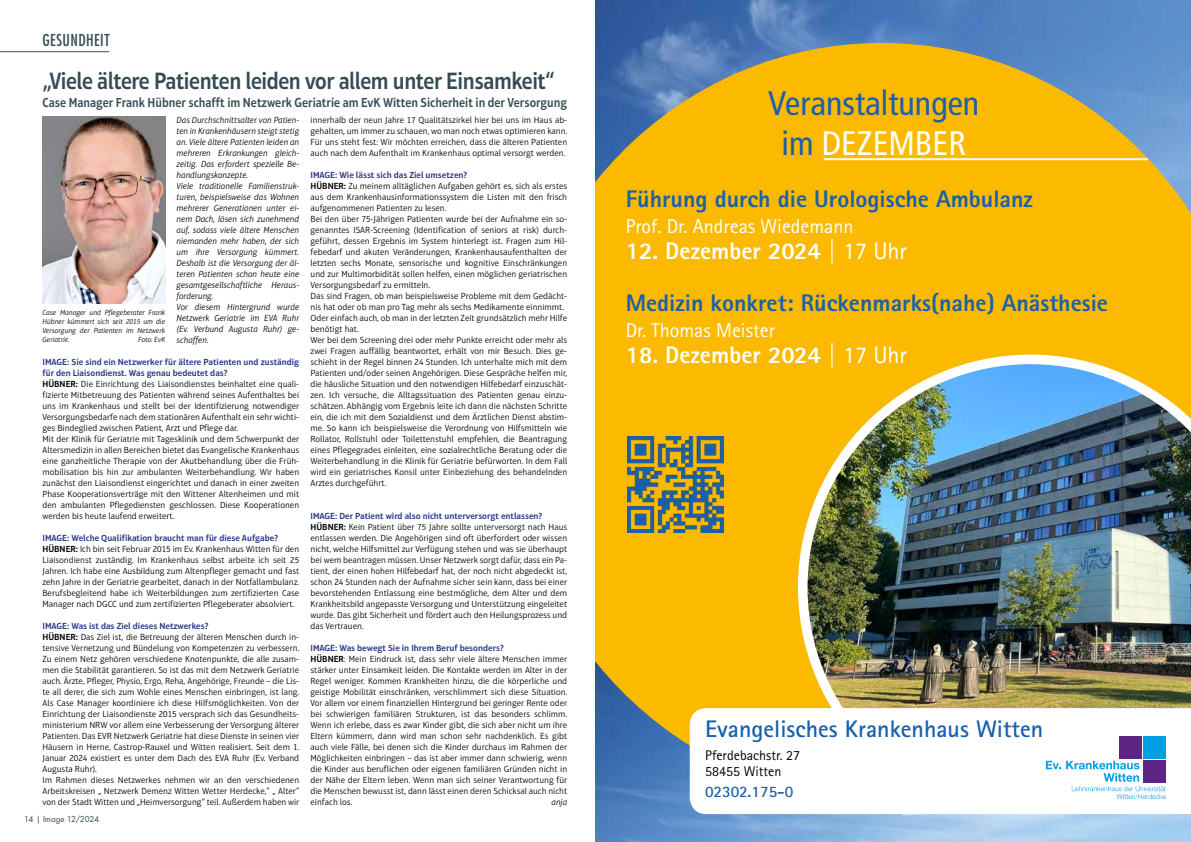
<style>
.page{position:relative;width:1191px;height:842px;background:#fff}
.page>*{position:absolute;margin:0;border:0;box-sizing:border-box;transform-origin:0 0}
.t1{font:condensed 34px/40.8px "Frutiger LT";color:#1961ac;text-align:center}
.t2{font:800 24px/52px "Rotis Sans Serif Pro";color:#1961ac}
.t3{font:600 24px "Aptifer Sans LT Pro";letter-spacing:-.02em;color:#354b54;scale:.9 1}
.t4{font:700 24px "Rotis Sans Serif Pro";color:#1961ac}
.t5{font:800 24px "Rotis Sans Serif Pro";color:#fff}
.t6{font:20px "Rotis Sans Serif Pro";color:#fff}
.t7{font:700 16px "Rotis Sans Serif Pro";color:#1961ac}
.t8{font:500 condensed 16px "Futura LT Pro";letter-spacing:.025em;color:#354b54}
.t9{font:14px/15.5px "Rotis Sans Serif Pro";color:#000}
.t10{font:600 13.3px "Aptifer Sans LT Pro";color:#354b54;scale:.9 1}
.t11{font:300 9px/11px "Aptifer Sans LT Pro";color:#000}
.t12{font:italic 300 9px/11px "Aptifer Sans LT Pro";color:#000}
.t13{font:8px "Futura LT Pro";letter-spacing:-.01em;color:#354b54}
.t14{font:italic 300 7.5px/9px "Aptifer Sans LT Pro";color:#000;text-align:justify}
.s1{font-weight:600;color:#283583}
.s2{font-weight:600}
.s3{color:#fff}
.s4{font-weight:300;color:#fff}
.s5{font-weight:400;color:#fff}
.s6{font-weight:300}
.s7{font-weight:400}
</style>
<div class="page">
<hr style="left:0;top:51px;width:109px;height:1px;background:#354b54">
<img style="left:43px;top:116px;width:122px;height:187px">
<img style="left:595px;top:800px;width:596px;height:42px">
<img style="left:595px;top:0;width:596px;height:43px">
<svg style="left:595px;top:43px;width:596px;height:757px;background:#e2b11b"></svg>
<img style="left:793px;top:350px;width:398px;height:358px">
<svg style="left:689px;top:708px;width:502px;height:106px"></svg>
<div style="left:1143px;top:736px;width:22px;height:23px;background:#009fe3"></div>
<div style="left:1143px;top:760px;width:22px;height:22px;background:#5c2483"></div>
<div style="left:1119px;top:736px;width:23px;height:23px;background:#5c2483"></div>
<svg style="left:1045px;top:761px;width:121px;height:38px"></svg>
<hr style="left:824px;top:158px;width:322px;height:2px;background:#fff">
<img style="left:627px;top:436px;width:96px;height:96px">
<svg style="left:595px;top:838px;width:3px;height:4px"></svg>
<h3 class="t8" style="left:43px;top:29px;width:69px">GESUNDHEIT</h3>
<h2 class="t3" style="left:43px;top:67px;width:570px">„Viele ältere Patienten leiden vor allem unter Einsamkeit“</h2>
<p class="t11" style="left:310px;top:115px;width:258px;text-align:justify">innerhalb der neun Jahre 17 Qualitätszirkel hier bei uns im Haus ab&shy;gehalten, um immer zu schauen, wo man noch etwas optimieren kann.<br>Für uns steht fest: Wir möchten erreichen, dass die älteren Patienten auch nach dem Aufenthalt im Krankenhaus optimal versorgt werden.</p>
<p class="t11" style="left:310px;top:170px;width:258px"><span class="s1">IMAGE: Wie lässt sich das Ziel umsetzen?<br></span><span class="s2">HÜBNER:</span> Zu meinem alltäglichen Aufgaben gehört es, sich als erstes aus dem Krankenhausinformationssystem die Listen mit den frisch aufgenommenen Patienten zu lesen.<br>Bei den über 75-Jährigen Patienten wurde bei der Aufnahme ein so&shy;genanntes ISAR-Screening (Identification of seniors at risk) durch&shy;geführt, dessen Ergebnis im System hinterlegt ist. Fragen zum Hil&shy;febedarf und akuten Veränderungen, Krankenhausaufenthalten der letzten sechs Monate, sensorische und kognitive Einschränkungen und zur Multimorbidität sollen helfen, einen möglichen geriatrischen Versorgungsbedarf zu ermitteln.<br>Das sind Fragen, ob man beispielsweise Probleme mit dem Gedächt&shy;nis hat oder ob man pro Tag mehr als sechs Medikamente einnimmt.<br>Oder einfach auch, ob man in der letzten Zeit grundsätzlich mehr Hilfe benötigt hat.<br>Wer bei dem Screening drei oder mehr Punkte erreicht oder mehr als zwei Fragen auffällig beantwortet, erhält von mir Besuch. Dies ge&shy;schieht in der Regel binnen 24 Stunden. Ich unterhalte mich mit dem Patienten und/oder seinen Angehörigen. Diese Gespräche helfen mir, die häusliche Situation und den notwendigen Hilfebedarf einzuschät&shy;zen. Ich versuche, die Alltagssituation des Patienten genau einzu&shy;schätzen. Abhängig vom Ergebnis leite ich dann die nächsten Schritte ein, die ich mit dem Sozialdienst und dem Ärztlichen Dienst abstim&shy;me. So kann ich beispielsweise die Verordnung von Hilfsmitteln wie Rollator, Rollstuhl oder Toilettenstuhl empfehlen, die Beantragung eines Pflegegrades einleiten, eine sozialrechtliche Beratung oder die Weiterbehandlung in die Klinik für Geriatrie befürworten. In dem Fall wird ein geriatrisches Konsil unter Einbeziehung des behandelnden Arztes durchgeführt.</p>
<p class="t11" style="left:310px;top:511px;width:258px"><span class="s1">IMAGE: Der Patient wird also nicht unterversorgt entlassen?<br></span><span class="s2">HÜBNER:</span> Kein Patient über 75 Jahre sollte unterversorgt nach Haus entlassen werden. Die Angehörigen sind oft überfordert oder wissen nicht, welche Hilfsmittel zur Verfügung stehen und was sie überhaupt bei wem beantragen müssen. Unser Netzwerk sorgt dafür, dass ein Pa&shy;tient, der einen hohen Hilfebedarf hat, der noch nicht abgedeckt ist, schon 24 Stunden nach der Aufnahme sicher sein kann, dass bei einer bevorstehenden Entlassung eine bestmögliche, dem Alter und dem Krankheitsbild angepasste Versorgung und Unterstützung eingeleitet wurde. Das gibt Sicherheit und fördert auch den Heilungsprozess und das Vertrauen.</p>
<p class="t11" style="left:310px;top:643px;width:258px"><span class="s1">IMAGE: Was bewegt Sie in Ihrem Beruf besonders?<br></span><span class="s2">HÜBNER</span>: Mein Eindruck ist, dass sehr viele ältere Menschen immer stärker unter Einsamkeit leiden. Die Kontakte werden im Alter in der Regel weniger. Kommen Krankheiten hinzu, die die körperliche und geistige Mobilität einschränken, verschlimmert sich diese Situation.<br>Vor allem vor einem finanziellen Hintergrund bei geringer Rente oder bei schwierigen familiären Strukturen, ist das besonders schlimm.<br>Wenn ich erlebe, dass es zwar Kinder gibt, die sich aber nicht um ihre Eltern kümmern, dann wird man schon sehr nachdenklich. Es gibt auch viele Fälle, bei denen sich die Kinder durchaus im Rahmen der Möglichkeiten einbringen – das ist aber immer dann schwierig, wenn die Kinder aus beruflichen oder eigenen familiären Gründen nicht in der Nähe der Eltern leben. Wenn man sich seiner Verantwortung für die Menschen bewusst ist, dann lässt einen deren Schicksal auch nicht einfach los.</p>
<h3 class="t10" style="left:43px;top:95px;width:584px">Case Manager Frank Hübner schafft im Netzwerk Geriatrie am EvK Witten Sicherheit in der Versorgung</h3>
<p class="t12" style="left:176px;top:115px;width:124px">Das Durchschnittsalter von Patien&shy;ten in Krankenhäusern steigt stetig an. Viele ältere Patienten leiden an mehreren Erkrankungen gleich&shy;zeitig. Das erfordert spezielle Be&shy;handlungskonzepte.<br>Viele traditionelle Familienstruk&shy;turen, beispielsweise das Wohnen mehrerer Generationen unter ei&shy;nem Dach, lösen sich zunehmend auf, sodass viele ältere Menschen niemanden mehr haben, der sich um ihre Versorgung kümmert.<br>Deshalb ist die Versorgung der äl&shy;teren Patienten schon heute eine gesamtgesellschaftliche Heraus&shy;forderung.<br>Vor diesem Hintergrund wurde<br>Netzwerk Geriatrie im EVA Ruhr (Ev. Verbund Augusta Ruhr) ge&shy;schaffen.</p>
<p class="t11" style="left:43px;top:357px;width:258px"><span class="s1">IMAGE: Sie sind ein Netzwerker für ältere Patienten und zuständig für den Liaisondienst. Was genau bedeutet das?<br></span><span class="s2">HÜBNER:</span> Die Einrichtung des Liaisondienstes beinhaltet eine quali&shy;fizierte Mitbetreuung des Patienten während seines Aufenthaltes bei uns im Krankenhaus und stellt bei der Identifizierung notwendiger Versorgungsbedarfe nach dem stationären Aufenthalt ein sehr wichti&shy;ges Bindeglied zwischen Patient, Arzt und Pflege dar.<br>Mit der Klinik für Geriatrie mit Tagesklinik und dem Schwerpunkt der Altersmedizin in allen Bereichen bietet das Evangelische Krankenhaus eine ganzheitliche Therapie von der Akutbehandlung über die Früh&shy;mobilisation bis hin zur ambulanten Weiterbehandlung. Wir haben zunächst den Liaisondienst eingerichtet und danach in einer zweiten Phase Kooperationsverträge mit den Wittener Altenheimen und mit den ambulanten Pflegediensten geschlossen. Diese Kooperationen werden bis heute laufend erweitert.</p>
<p class="t11" style="left:43px;top:533px;width:258px"><span class="s1">IMAGE: Welche Qualifikation braucht man für diese Aufgabe?<br></span><span class="s2">HÜBNER:</span> Ich bin seit Februar 2015 im Ev. Krankenhaus Witten für den Liaisondienst zuständig. Im Krankenhaus selbst arbeite ich seit 25<br>Jahren. Ich habe eine Ausbildung zum Altenpfleger gemacht und fast zehn Jahre in der Geriatrie gearbeitet, danach in der Notfallambulanz.<br>Berufsbegleitend habe ich Weiterbildungen zum zertifizierten Case Manager nach DGCC und zum zertifizierten Pflegeberater absolviert.</p>
<p class="t11" style="left:43px;top:621px;width:258px"><span class="s1">IMAGE: Was ist das Ziel dieses Netzwerkes?<br></span><span class="s2">HÜBNER:</span> Das Ziel ist, die Betreuung der älteren Menschen durch in&shy;tensive Vernetzung und Bündelung von Kompetenzen zu verbessern.<br>Zu einem Netz gehören verschiedene Knotenpunkte, die alle zusam&shy;men die Stabilität garantieren. So ist das mit dem Netzwerk Geriatrie auch. Ärzte, Pfleger, Physio, Ergo, Reha, Angehörige, Freunde – die Lis&shy;te all derer, die sich zum Wohle eines Menschen einbringen, ist lang.<br>Als Case Manager koordiniere ich diese Hilfsmöglichkeiten. Von der Einrichtung der Liaisondienste 2015 versprach sich das Gesundheits&shy;ministerium NRW vor allem eine Verbesserung der Versorgung älterer Patienten. Das EVR Netzwerk Geriatrie hat diese Dienste in seinen vier Häusern in Herne, Castrop-Rauxel und Witten realisiert. Seit dem 1.<br>Januar 2024 existiert es unter dem Dach des EVA Ruhr (Ev. Verband Augusta Ruhr).<br>Im Rahmen dieses Netzwerkes nehmen wir an den verschiedenen Arbeitskreisen „ Netzwerk Demenz Witten Wetter Herdecke,” „ Alter” von der Stadt Witten und „Heimversorgung” teil. Außerdem haben wir</p>
<p class="t14" style="left:43px;top:308px;width:124px">Case Manager und Pflegeberater Frank Hübner kümmert sich seit 2015 um die Versorgung der Patienten im Netzwerk Geriatrie.</p>
<p class="t14" style="left:138px;top:335px;width:28px">Foto: EvK</p>
<p class="t12" style="left:551px;top:797px;width:17px">anja</p>
<p class="t13" style="left:24px;top:814px;width:76px">14 | Image 12/2024</p>
<h1 class="t1" style="left:768px;top:83px;width:212px">Veranstaltungen im <span class="s3">DEZEMBER</span></h1>
<h2 class="t2" style="left:625px;top:172px;width:409px">Führung durch die Urologische Ambulanz</h2>
<h3 class="t6" style="left:625px;top:214px;width:229px">Prof. Dr. Andreas Wiedemann</h3>
<h2 class="t2" style="left:625px;top:224px;width:484px"><span class="s3">12. Dezember 2024</span> <span class="s4">|</span> <span class="s5">17 Uhr<br></span>Medizin konkret: Rückenmarks(nahe) Anästhesie</h2>
<h3 class="t6" style="left:625px;top:318px;width:151px">Dr. Thomas Meister</h3>
<h2 class="t5" style="left:625px;top:339px;width:283px">18. Dezember 2024 <span class="s6">|</span> <span class="s7">17 Uhr</span></h2>
<h2 class="t4" style="left:705px;top:714px;width:339px">Evangelisches Krankenhaus Witten</h2>
<h3 class="t9" style="left:705px;top:748px;width:96px">Pferdebachstr. 27<br>58455 Witten</h3>
<h3 class="t7" style="left:705px;top:782px;width:89px">02302.175-0</h3>
</div>
